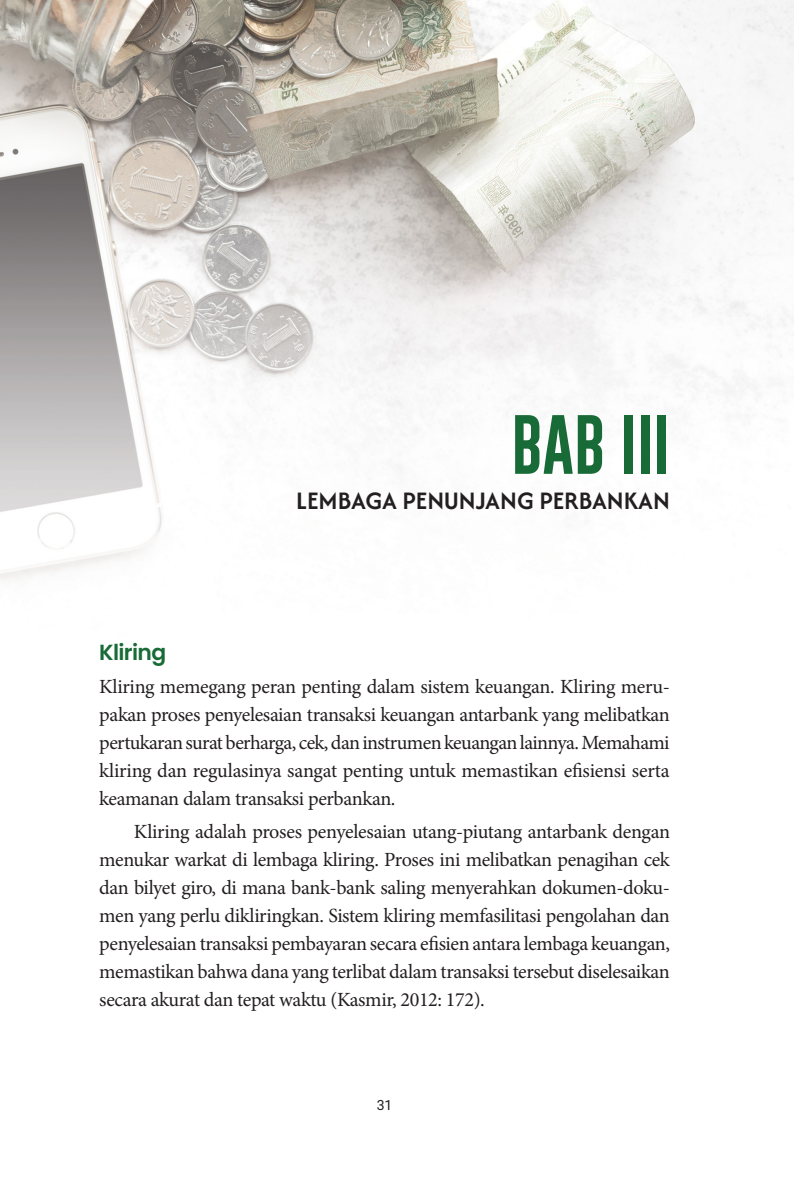
<style>
.page{position:relative;width:794px;height:1191px;background:#fff}
.page>*{position:absolute;margin:0;border:0;box-sizing:border-box;transform-origin:0 0}
.BAB{font:61.25px "Gobold Uplow";color:#186b37}
.NAMA_BAB{font:600 26.25px "Afacad";color:#231f20}
.SUB_Bab_Besar{font:600 21.88px "Poppins";letter-spacing:-.03em;color:#186b37}
.isi{font:20.12px/28px "Minion Pro";letter-spacing:-.02em;color:#231f20;text-align:justify}
.isi_0{font:20.12px/28px "Minion Pro";letter-spacing:-.015em;color:#231f20;text-align:justify}
.t1{font:14px "Roboto";color:#231f20}
</style>
<div class="page">
<img style="left:0;top:0;width:794px;height:581px">
<p class="BAB" style="left:511px;top:396px;width:160px">BAB III</p>
<p class="NAMA_BAB" style="left:296px;top:483px;width:375px">LEMBAGA PENUNJANG PERBANKAN</p>
<p class="SUB_Bab_Besar" style="left:99px;top:639px;width:68px">Kliring</p>
<p class="isi_0" style="left:99px;top:672px;width:572px">Kliring memegang peran penting dalam sistem keuangan. Kliring meru&shy;pakan proses penyelesaian transaksi keuangan antarbank yang melibatkan pertukaran surat berharga, cek, dan instrumen keuangan lainnya. Memahami kliring dan regulasinya sangat penting untuk memastikan efisiensi serta keamanan dalam transaksi perbankan.</p>
<p class="isi" style="left:99px;top:817px;width:572px;text-indent:35px">Kliring adalah proses penyelesaian utang-piutang antarbank dengan menukar warkat di lembaga kliring. Proses ini melibatkan penagihan cek dan bilyet giro, di mana bank-bank saling menyerahkan dokumen-doku&shy;men yang perlu dikliringkan. Sistem kliring memfasilitasi pengolahan dan penyelesaian transaksi pembayaran secara efisien antara lembaga keuangan, memastikan bahwa dana yang terlibat dalam transaksi tersebut diselesaikan secara akurat dan tepat waktu (Kasmir, 2012: 172).</p>
<p class="t1" style="left:377px;top:1095px;width:17px">31</p>
</div>
